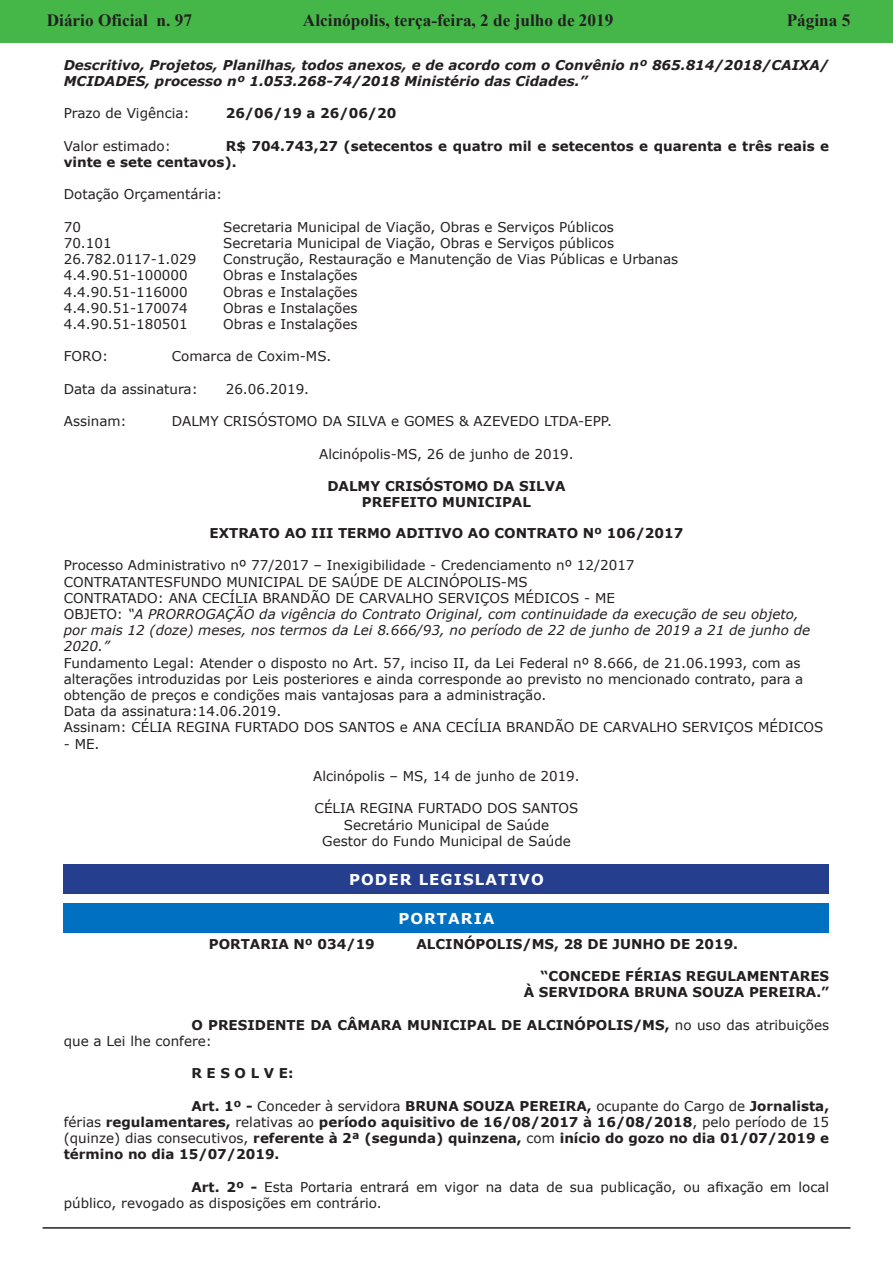
<style>
.page{position:relative;width:893px;height:1263px;background:#fff}
.page>*{position:absolute;margin:0;border:0;box-sizing:border-box;transform-origin:0 0}
.t1{font:700 17.25px "Times New Roman";color:#231f20}
.t2{font:700 15px "Verdana";letter-spacing:.07em;color:#fff}
.t3{font:13.5px/16.2px "Verdana";color:#231f20}
.t4{font:700 13.5px/16.2px "Verdana";color:#231f20}
.t5{font:italic 13.5px/16.2px "Verdana";color:#231f20}
.t6{font:italic 700 13.5px/16.2px "Verdana";color:#231f20}
.s1{font-style:normal}
.s2{font-weight:400}
.s3{font-weight:700}
</style>
<div class="page">
<div style="left:0;top:0;width:893px;height:43px;background:#45b749"></div>
<hr style="left:43px;top:1227px;width:807px;height:2px;background:#231f20">
<div style="left:64px;top:864px;width:765px;height:30px;background:#253f8e"></div>
<div style="left:64px;top:903px;width:765px;height:29px;background:#0070c0"></div>
<p class="t1" style="left:47px;top:7px;width:147px">Diário Oficial n. 97</p>
<p class="t1" style="left:303px;top:7px;width:312px">Alcinópolis, terça-feira, 2 de julho de 2019</p>
<p class="t1" style="left:787px;top:7px;width:65px">Página 5</p>
<p class="t6" style="left:64px;top:57px;width:767px">Descritivo, Projetos, Planilhas, todos anexos, e de acordo com o Convênio nº 865.814/2018/CAIXA/<br>MCIDADES, processo nº 1.053.268-74/2018 Ministério das Cidades.”</p>
<p class="t3" style="left:64px;top:105px;width:127px">Prazo de Vigência:</p>
<p class="t4" style="left:226px;top:105px;width:172px">26/06/19 a 26/06/20</p>
<p class="t3" style="left:64px;top:138px;width:109px">Valor estimado:</p>
<p class="t4" style="left:64px;top:138px;width:767px;text-indent:162px">R$ 704.743,27 (setecentos e quatro mil e setecentos e quarenta e três reais e vinte e sete centavos).</p>
<p class="t3" style="left:64px;top:186px;width:160px">Dotação Orçamentária:</p>
<p class="t3" style="left:64px;top:219px;width:19px">70</p>
<p class="t3" style="left:223px;top:219px;width:392px">Secretaria Municipal de Viação, Obras e Serviços Públicos</p>
<p class="t3" style="left:64px;top:235px;width:49px">70.101</p>
<p class="t3" style="left:223px;top:235px;width:392px">Secretaria Municipal de Viação, Obras e Serviços públicos</p>
<p class="t3" style="left:64px;top:251px;width:134px">26.782.0117-1.029</p>
<p class="t3" style="left:223px;top:251px;width:456px">Construção, Restauração e Manutenção de Vias Públicas e Urbanas</p>
<p class="t3" style="left:64px;top:267px;width:125px">4.4.90.51-100000</p>
<p class="t3" style="left:223px;top:267px;width:136px">Obras e Instalações</p>
<p class="t3" style="left:64px;top:284px;width:125px">4.4.90.51-116000</p>
<p class="t3" style="left:223px;top:284px;width:136px">Obras e Instalações</p>
<p class="t3" style="left:64px;top:300px;width:125px">4.4.90.51-170074</p>
<p class="t3" style="left:223px;top:300px;width:136px">Obras e Instalações</p>
<p class="t3" style="left:64px;top:316px;width:125px">4.4.90.51-180501</p>
<p class="t3" style="left:223px;top:316px;width:136px">Obras e Instalações</p>
<p class="t3" style="left:64px;top:348px;width:46px">FORO:</p>
<p class="t3" style="left:172px;top:348px;width:161px">Comarca de Coxim-MS.</p>
<p class="t3" style="left:64px;top:381px;width:136px">Data da assinatura:</p>
<p class="t3" style="left:226px;top:381px;width:85px">26.06.2019.</p>
<p class="t3" style="left:64px;top:413px;width:64px">Assinam:</p>
<p class="t3" style="left:172px;top:413px;width:442px">DALMY CRISÓSTOMO DA SILVA e GOMES &amp; AZEVEDO LTDA-EPP.</p>
<p class="t3" style="left:319px;top:446px;width:256px">Alcinópolis-MS, 26 de junho de 2019.</p>
<p class="t4" style="left:327px;top:478px;width:240px">DALMY CRISÓSTOMO DA SILVA</p>
<p class="t4" style="left:362px;top:494px;width:171px">PREFEITO MUNICIPAL</p>
<p class="t4" style="left:210px;top:525px;width:475px">EXTRATO AO III TERMO ADITIVO AO CONTRATO Nº 106/2017</p>
<p class="t3" style="left:64px;top:557px;width:572px">Processo Administrativo nº 77/2017 – Inexigibilidade - Credenciamento nº 12/2017</p>
<p class="t3" style="left:64px;top:573px;width:465px">CONTRATANTESFUNDO MUNICIPAL DE SAÚDE DE ALCINÓPOLIS-MS</p>
<p class="t3" style="left:64px;top:590px;width:553px">CONTRATADO: ANA CECÍLIA BRANDÃO DE CARVALHO SERVIÇOS MÉDICOS - ME</p>
<p class="t5" style="left:64px;top:606px;width:748px"><span class="s1">OBJETO:</span> “A PRORROGAÇÃO da vigência do Contrato Original, com continuidade da execução de seu objeto, por mais 12 (doze) meses, nos termos da Lei 8.666/93, no período de 22 de junho de 2019 a 21 de junho de<br>2020.”</p>
<p class="t3" style="left:64px;top:654px;width:741px">Fundamento Legal: Atender o disposto no Art. 57, inciso II, da Lei Federal nº 8.666, de 21.06.1993, com as alterações introduzidas por Leis posteriores e ainda corresponde ao previsto no mencionado contrato, para a obtenção de preços e condições mais vantajosas para a administração.</p>
<p class="t3" style="left:64px;top:703px;width:219px">Data da assinatura:14.06.2019.</p>
<p class="t3" style="left:64px;top:719px;width:761px">Assinam: CÉLIA REGINA FURTADO DOS SANTOS e ANA CECÍLIA BRANDÃO DE CARVALHO SERVIÇOS MÉDICOS</p>
<p class="t3" style="left:64px;top:735px;width:37px">- ME.</p>
<p class="t3" style="left:313px;top:768px;width:268px">Alcinópolis – MS, 14 de junho de 2019.</p>
<p class="t3" style="left:315px;top:800px;width:265px">CÉLIA REGINA FURTADO DOS SANTOS</p>
<p class="t3" style="left:344px;top:816px;width:207px">Secretário Municipal de Saúde</p>
<p class="t3" style="left:322px;top:833px;width:250px">Gestor do Fundo Municipal de Saúde</p>
<p class="t2" style="left:349px;top:869px;width:196px">PODER LEGISLATIVO</p>
<p class="t2" style="left:398px;top:907px;width:98px">PORTARIA</p>
<p class="t4" style="left:209px;top:935px;width:168px">PORTARIA Nº 034/19</p>
<p class="t4" style="left:416px;top:935px;width:323px">ALCINÓPOLIS/MS, 28 DE JUNHO DE 2019.</p>
<p class="t4" style="left:541px;top:968px;width:290px">“CONCEDE FÉRIAS REGULAMENTARES</p>
<p class="t4" style="left:524px;top:984px;width:307px">À SERVIDORA BRUNA SOUZA PEREIRA.”</p>
<p class="t4" style="left:64px;top:1016px;width:767px;text-indent:128px">O PRESIDENTE DA CÂMARA MUNICIPAL DE ALCINÓPOLIS/MS, <span class="s2">no uso das atribuições que a Lei lhe confere:</span></p>
<p class="t4" style="left:191px;top:1065px;width:104px">R E S O L V E:</p>
<p class="t4" style="left:64px;top:1097px;width:767px;text-align:justify;text-indent:128px">Art. 1º - <span class="s2">Conceder à servidora</span> BRUNA SOUZA PEREIRA, <span class="s2">ocupante do Cargo de</span> Jornalista, <span class="s2">férias</span> regulamentares, <span class="s2">relativas ao</span> período aquisitivo de 16/08/2017 à 16/08/2018<span class="s2">, pelo período de 15 (quinze) dias consecutivos,</span> referente à 2ª (segunda) quinzena, <span class="s2">com</span> início do gozo no dia 01/07/2019 e término no dia 15/07/2019.</p>
<p class="t3" style="left:64px;top:1179px;width:767px;text-indent:128px"><span class="s3">Art. 2º -</span> Esta Portaria entrará em vigor na data de sua publicação, ou afixação em local público, revogado as disposições em contrário.</p>
</div>
